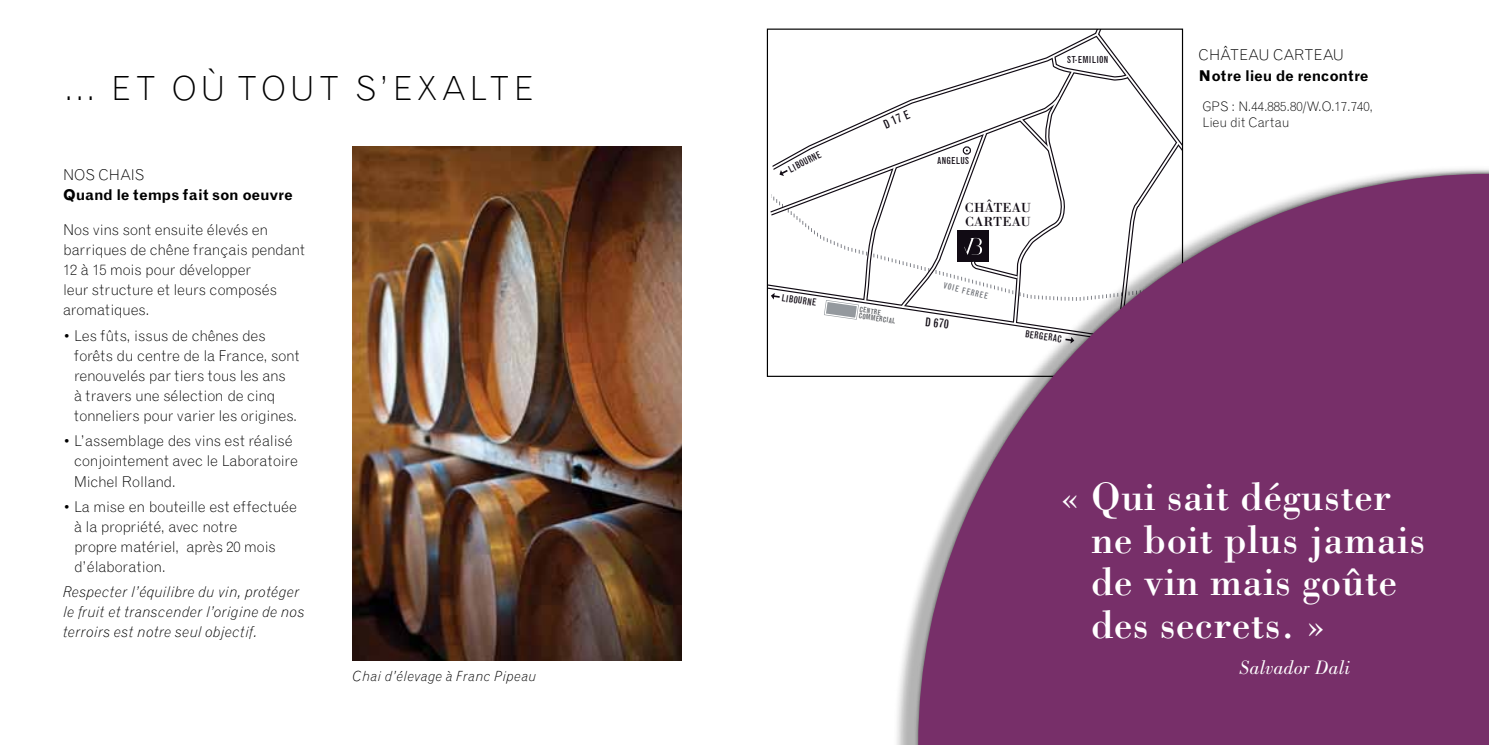
<style>
.page{position:relative;width:1489px;height:745px;background:#fff}
.page>*{position:absolute;margin:0;border:0;box-sizing:border-box;transform-origin:0 0}
.t1{font:40.95px/42.5px "Bodoni Std";letter-spacing:.01em;color:#fff}
.t2{font:300 33.25px "Grotesque MT Std";letter-spacing:.11em;color:#000}
.t3{font:italic 19.95px "Bodoni Std";letter-spacing:.01em;color:#fff}
.t4{font:300 14.88px/20.1px "Grotesque MT Std";letter-spacing:-.01em;color:#000}
.t5{font:italic 300 14.88px/20.1px "Grotesque MT Std";letter-spacing:.01em;color:#000}
.t6{font:700 14.88px/20.1px "Grotesque MT Std";letter-spacing:-.01em;color:#000}
.t7{font:italic 300 14px "Grotesque MT Std";letter-spacing:.01em;color:#000}
.t8{font:13.65px/13.7px "Bodoni Std";letter-spacing:.01em;color:#110b14}
.t9{font:300 13.12px/15.8px "Grotesque MT Std";color:#000}
.t10{font:condensed 11.9px "Grotesque MT Std";color:#110b14}
.t11{font:condensed 9.45px "Grotesque MT Std";letter-spacing:.02em;color:#110b14}
.t12{font:condensed 8.4px "Grotesque MT Std";color:#6c6f75}
.t13{font:condensed 7.35px/6.5px "Grotesque MT Std";color:#55585c}
.s1{font-weight:300}
</style>
<div class="page">
<svg style="left:768px;top:31px;width:412px;height:346px"></svg>
<div style="left:892px;top:164px;width:596px;height:580px;background:#000;opacity:.3"></div>
<svg style="left:918px;top:174px;width:570px;height:570px;fill:#772f69"></svg>
<img style="left:352px;top:146px;width:329px;height:514px">
<p class="t2" style="left:63px;top:68px;width:472px">… et où tout s’exalte</p>
<p class="t6" style="left:63px;top:164px;width:231px"><span class="s1">Nos chais<br></span>Quand le temps fait son oeuvre</p>
<p class="t4" style="left:63px;top:219px;width:243px">Nos vins sont ensuite élevés en barriques de chêne français pendant<br>12 à 15 mois pour développer<br>leur structure et leurs composés aromatiques.</p>
<p class="t4" style="left:74px;top:325px;width:227px;text-indent:-11px">• Les fûts, issus de chênes des forêts du centre de la France, sont renouvelés par tiers tous les ans<br>à travers une sélection de cinq tonneliers pour varier les origines.</p>
<p class="t4" style="left:74px;top:430px;width:225px;text-indent:-11px">• L’assemblage des vins est réalisé conjointement avec le Laboratoire<br>M ichel Rolland.</p>
<p class="t4" style="left:74px;top:496px;width:225px;text-indent:-11px">• La mise en bouteille est effectuée à la propriété, avec notre<br>propre matériel, après 20 mois d’élaboration.</p>
<p class="t5" style="left:63px;top:581px;width:243px">Respecter l’équilibre du vin, protéger le fruit et transcender l’origine de nos terroirs est notre seul objectif.</p>
<p class="t7" style="left:352px;top:667px;width:186px">Chai d’élevage à Franc Pipeau</p>
<p class="t11" style="left:786px;top:165px;width:37px;rotate:-27deg">LIBOURNE</p>
<p class="t11" style="left:782px;top:292px;width:37px;rotate:9deg">LIBOURNE</p>
<p class="t10" style="left:881px;top:118px;width:29px;rotate:-23deg">D 17 E</p>
<p class="t11" style="left:937px;top:155px;width:33px">ANGELUS</p>
<p class="t8" style="left:964px;top:200px;width:67px">CHÂTEAU<br>CARTEAU</p>
<p class="t11" style="left:1067px;top:54px;width:43px">ST-EMILION</p>
<p class="t13" style="left:860px;top:306px;width:39px;rotate:8deg">CENTRE<br>COMMERCIAL</p>
<p class="t12" style="left:944px;top:280px;width:47px;rotate:14deg">VOIE FERREE</p>
<p class="t10" style="left:925px;top:314px;width:25px;rotate:6deg">D 670</p>
<p class="t11" style="left:1025px;top:328px;width:38px;rotate:8deg">BERGERAC</p>
<p class="t4" style="left:1198px;top:45px;width:42px">CH ÂTEAU</p>
<p class="t6" style="left:1198px;top:45px;width:172px;text-indent:75px"><span class="s1">Carteau<br></span>Notre lieu de rencontre</p>
<p class="t9" style="left:1202px;top:98px;width:172px">GPS : N.44.885.80/W.O.17.740,<br>Lieu dit Cartau</p>
<p class="t1" style="left:1090px;top:474px;width:336px;text-indent:-32px">« Qui sait déguster ne boit plus jamais de vin mais goûte des secrets. »</p>
<p class="t3" style="left:1239px;top:655px;width:112px">Salvador Dali</p>
</div>
